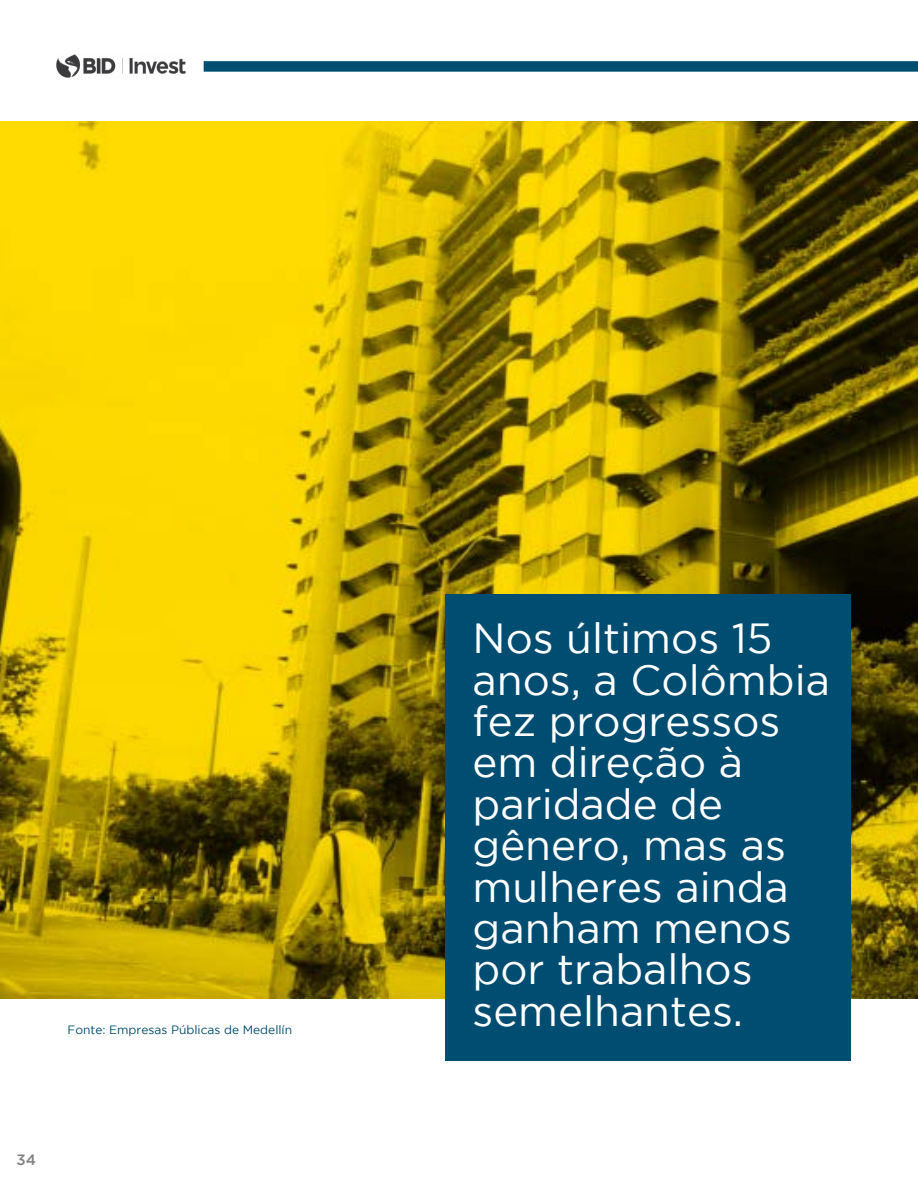
<style>
.page{position:relative;width:918px;height:1188px;background:#fff}
.page>*{position:absolute;margin:0;border:0;box-sizing:border-box;transform-origin:0 0}
.t1{font:42px/41.4px "Gotham";color:#fff}
.t2{font:500 15px "Gotham";color:#7f7f7f}
.t3{font:12px "Gotham";color:#004d72}
</style>
<div class="page">
<img style="left:56px;top:54px;width:130px;height:24px">
<div style="left:204px;top:61px;width:714px;height:11px;background:#004d72"></div>
<img style="left:0;top:122px;width:918px;height:877px">
<div style="left:445px;top:594px;width:405px;height:467px;background:#004d72"></div>
<p class="t3" style="left:68px;top:1023px;width:226px">Fonte: Empresas Públicas de Medellín</p>
<p class="t2" style="left:17px;top:1150px;width:21px">34</p>
<p class="t1" style="left:472px;top:617px;width:359px">Nos últimos 15 anos, a Colômbia fez progressos em direção à paridade de gênero, mas as mulheres ainda ganham menos por trabalhos semelhantes.</p>
</div>
